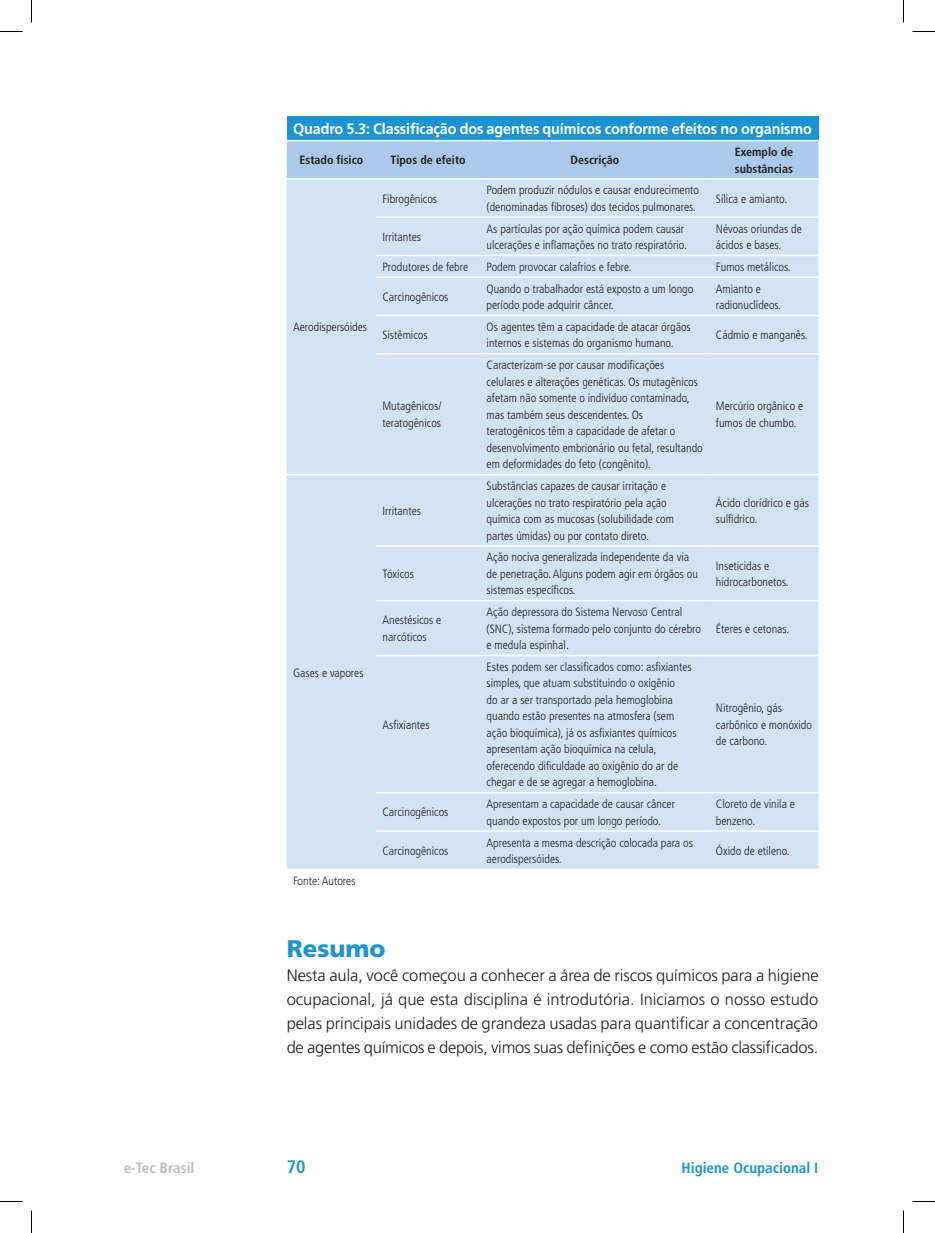
<style>
.page{position:relative;width:935px;height:1233px;background:#fff}
.page>*{position:absolute;margin:0;border:0;box-sizing:border-box;transform-origin:0 0}
.t1{font:900 24px "Frutiger LT Std";color:#1c94d2}
.t2{font:700 condensed 18px "Frutiger LT Std";color:#1c94d2}
.t3{font:300 16.5px/24px "Frutiger LT Std";letter-spacing:-.015em;color:#231f20;text-align:justify}
.t4{font:700 15px "Frutiger LT Std";letter-spacing:-.01em;color:#fff;scale:.96 1}
.t5{font:700 condensed 15px "Frutiger LT Std";color:#1c94d2}
.t6{font:700 condensed 15px "Frutiger LT Std";color:#bcbdc0}
.t7{font:300 condensed 12px/16.5px "Frutiger LT Std";color:#231f20}
.t8{font:700 condensed 12px/16.5px "Frutiger LT Std";color:#231f20}
</style>
<div class="page">
<div style="left:287px;top:117px;width:531px;height:24px;background:#1c94d2"></div>
<div style="left:287px;top:141px;width:531px;height:37px;background:#a9caea"></div>
<div style="left:287px;top:180px;width:531px;height:688px;background:#d2e3f4"></div>
<hr style="left:287px;top:140px;width:89px;height:1px;background:#fff">
<hr style="left:376px;top:140px;width:104px;height:1px;background:#fff">
<hr style="left:480px;top:140px;width:229px;height:1px;background:#fff">
<hr style="left:709px;top:140px;width:109px;height:1px;background:#fff">
<hr style="left:376px;top:216px;width:104px;height:2px;background:#fff">
<hr style="left:480px;top:216px;width:229px;height:2px;background:#fff">
<hr style="left:709px;top:216px;width:109px;height:2px;background:#fff">
<hr style="left:376px;top:255px;width:104px;height:1px;background:#fff">
<hr style="left:480px;top:255px;width:229px;height:1px;background:#fff">
<hr style="left:709px;top:255px;width:109px;height:1px;background:#fff">
<hr style="left:376px;top:276px;width:104px;height:2px;background:#fff">
<hr style="left:480px;top:276px;width:229px;height:2px;background:#fff">
<hr style="left:709px;top:276px;width:109px;height:2px;background:#fff">
<hr style="left:376px;top:315px;width:104px;height:1px;background:#fff">
<hr style="left:480px;top:315px;width:229px;height:1px;background:#fff">
<hr style="left:709px;top:315px;width:109px;height:1px;background:#fff">
<hr style="left:376px;top:353px;width:104px;height:1px;background:#fff">
<hr style="left:480px;top:353px;width:229px;height:1px;background:#fff">
<hr style="left:709px;top:353px;width:109px;height:1px;background:#fff">
<hr style="left:376px;top:474px;width:104px;height:1px;background:#fff">
<hr style="left:480px;top:474px;width:229px;height:1px;background:#fff">
<hr style="left:709px;top:474px;width:109px;height:1px;background:#fff">
<hr style="left:376px;top:545px;width:104px;height:1px;background:#fff">
<hr style="left:480px;top:545px;width:229px;height:1px;background:#fff">
<hr style="left:709px;top:545px;width:109px;height:1px;background:#fff">
<hr style="left:376px;top:600px;width:104px;height:1px;background:#fff">
<hr style="left:480px;top:600px;width:229px;height:1px;background:#fff">
<hr style="left:709px;top:600px;width:109px;height:1px;background:#fff">
<hr style="left:376px;top:654px;width:104px;height:2px;background:#fff">
<hr style="left:480px;top:654px;width:229px;height:2px;background:#fff">
<hr style="left:709px;top:654px;width:109px;height:2px;background:#fff">
<hr style="left:376px;top:792px;width:104px;height:1px;background:#fff">
<hr style="left:480px;top:792px;width:229px;height:1px;background:#fff">
<hr style="left:709px;top:792px;width:109px;height:1px;background:#fff">
<hr style="left:376px;top:830px;width:104px;height:1px;background:#fff">
<hr style="left:480px;top:830px;width:229px;height:1px;background:#fff">
<hr style="left:709px;top:830px;width:109px;height:1px;background:#fff">
<hr style="left:287px;top:474px;width:89px;height:1px;background:#fff">
<svg style="left:0;top:31px;width:22px;height:1px"></svg>
<svg style="left:912px;top:31px;width:23px;height:1px"></svg>
<svg style="left:0;top:1201px;width:22px;height:1px"></svg>
<svg style="left:912px;top:1201px;width:23px;height:1px"></svg>
<svg style="left:31px;top:0;width:1px;height:23px"></svg>
<svg style="left:31px;top:1210px;width:1px;height:22px"></svg>
<svg style="left:903px;top:0;width:1px;height:23px"></svg>
<svg style="left:903px;top:1210px;width:1px;height:22px"></svg>
<p class="t4" style="left:293px;top:120px;width:542px">Quadro 5.3: Classificação dos agentes químicos conforme efeitos no organismo</p>
<p class="t8" style="left:299px;top:152px;width:65px">Estado físico</p>
<p class="t8" style="left:390px;top:152px;width:77px">Tipos de efeito</p>
<p class="t8" style="left:570px;top:152px;width:50px">Descrição</p>
<p class="t8" style="left:734px;top:144px;width:60px">Exemplo de substâncias</p>
<p class="t7" style="left:293px;top:319px;width:76px">Aerodispersóides</p>
<p class="t7" style="left:293px;top:664px;width:72px">Gases e vapores</p>
<p class="t7" style="left:293px;top:872px;width:64px">Fonte: Autores</p>
<p class="t7" style="left:382px;top:190px;width:56px">Fibrogênicos</p>
<p class="t7" style="left:486px;top:182px;width:214px">Podem produzir nódulos e causar endurecimento (denominadas fibroses) dos tecidos pulmonares.</p>
<p class="t7" style="left:716px;top:190px;width:73px">Sílica e amianto.</p>
<p class="t7" style="left:382px;top:228px;width:40px">Irritantes</p>
<p class="t7" style="left:486px;top:220px;width:202px">As partículas por ação química podem causar ulcerações e inflamações no trato respiratório.</p>
<p class="t7" style="left:716px;top:220px;width:88px">Névoas oriundas de ácidos e bases.</p>
<p class="t7" style="left:382px;top:258px;width:87px">Produtores de febre</p>
<p class="t7" style="left:486px;top:258px;width:146px">Podem provocar calafrios e febre.</p>
<p class="t7" style="left:716px;top:258px;width:76px">Fumos metálicos.</p>
<p class="t7" style="left:382px;top:288px;width:68px">Carcinogênicos</p>
<p class="t7" style="left:486px;top:280px;width:208px">Quando o trabalhador está exposto a um longo período pode adquirir câncer.</p>
<p class="t7" style="left:716px;top:280px;width:67px">Amianto e radionuclídeos.</p>
<p class="t7" style="left:382px;top:327px;width:47px">Sistêmicos</p>
<p class="t7" style="left:486px;top:319px;width:206px">Os agentes têm a capacidade de atacar órgãos internos e sistemas do organismo humano.</p>
<p class="t7" style="left:716px;top:327px;width:93px">Cádmio e manganês.</p>
<p class="t7" style="left:382px;top:398px;width:61px">Mutagênicos/ teratogênicos</p>
<p class="t7" style="left:382px;top:502px;width:40px">Irritantes</p>
<p class="t7" style="left:382px;top:565px;width:33px">Tóxicos</p>
<p class="t7" style="left:486px;top:357px;width:218px">Caracterizam-se por causar modificações celulares e alterações genéticas. Os mutagênicos afetam não somente o indivíduo contaminado, mas também seus descendentes. Os teratogênicos têm a capacidade de afetar o desenvolvimento embrionário ou fetal, resultando em deformidades do feto (congênito).</p>
<p class="t7" style="left:486px;top:478px;width:189px">Substâncias capazes de causar irritação e ulcerações no trato respiratório pela ação química com as mucosas (solubilidade com partes úmidas) ou por contato direto.</p>
<p class="t7" style="left:716px;top:398px;width:89px">Mercúrio orgânico e fumos de chumbo.</p>
<p class="t7" style="left:716px;top:494px;width:95px">Ácido clorídrico e gás sulfídrico.</p>
<p class="t7" style="left:486px;top:549px;width:213px">Ação nociva generalizada independente da via de penetração. Alguns podem agir em órgãos ou sistemas específicos.</p>
<p class="t7" style="left:716px;top:557px;width:74px">Inseticidas e hidrocarbonetos.</p>
<p class="t7" style="left:382px;top:612px;width:60px">Anestésicos e narcóticos</p>
<p class="t7" style="left:486px;top:604px;width:216px">Ação depressora do Sistema Nervoso Central (SNC), sistema formado pelo conjunto do cérebro e medula espinhal.</p>
<p class="t7" style="left:382px;top:716px;width:49px">Asfixiantes</p>
<p class="t7" style="left:486px;top:658px;width:207px">Estes podem ser classificados como: asfixiantes simples, que atuam substituindo o oxigênio<br>do ar a ser transportado pela hemoglobina quando estão presentes na atmosfera (sem ação bioquímica), já os asfixiantes químicos apresentam ação bioquímica na celula, oferecendo dificuldade ao oxigênio do ar de chegar e de se agregar a hemoglobina.</p>
<p class="t7" style="left:716px;top:620px;width:75px">Éteres e cetonas.</p>
<p class="t7" style="left:716px;top:700px;width:98px">Nitrogênio, gás carbônico e monóxido de carbono.</p>
<p class="t7" style="left:382px;top:804px;width:68px">Carcinogênicos</p>
<p class="t7" style="left:486px;top:796px;width:190px">Apresentam a capacidade de causar câncer quando expostos por um longo período.</p>
<p class="t7" style="left:716px;top:796px;width:81px">Cloreto de vinila e benzeno.</p>
<p class="t7" style="left:382px;top:842px;width:68px">Carcinogênicos</p>
<p class="t7" style="left:486px;top:834px;width:208px">Apresenta a mesma descrição colocada para os aerodispersóides.</p>
<p class="t7" style="left:716px;top:842px;width:75px">Óxido de etileno.</p>
<h1 class="t1" style="left:287px;top:934px;width:100px">Resumo</h1>
<p class="t3" style="left:287px;top:963px;width:533px">Nesta aula, você começou a conhecer a área de riscos químicos para a higiene ocupacional, já que esta disciplina é introdutória. Iniciamos o nosso estudo pelas principais unidades de grandeza usadas para quantificar a concentração de agentes químicos e depois, vimos suas definições e como estão classificados.</p>
<p class="t6" style="left:124px;top:1158px;width:72px">e-Tec Brasil</p>
<h2 class="t2" style="left:287px;top:1156px;width:20px">70</h2>
<p class="t5" style="left:681px;top:1158px;width:138px">Higiene Ocupacional I</p>
</div>
